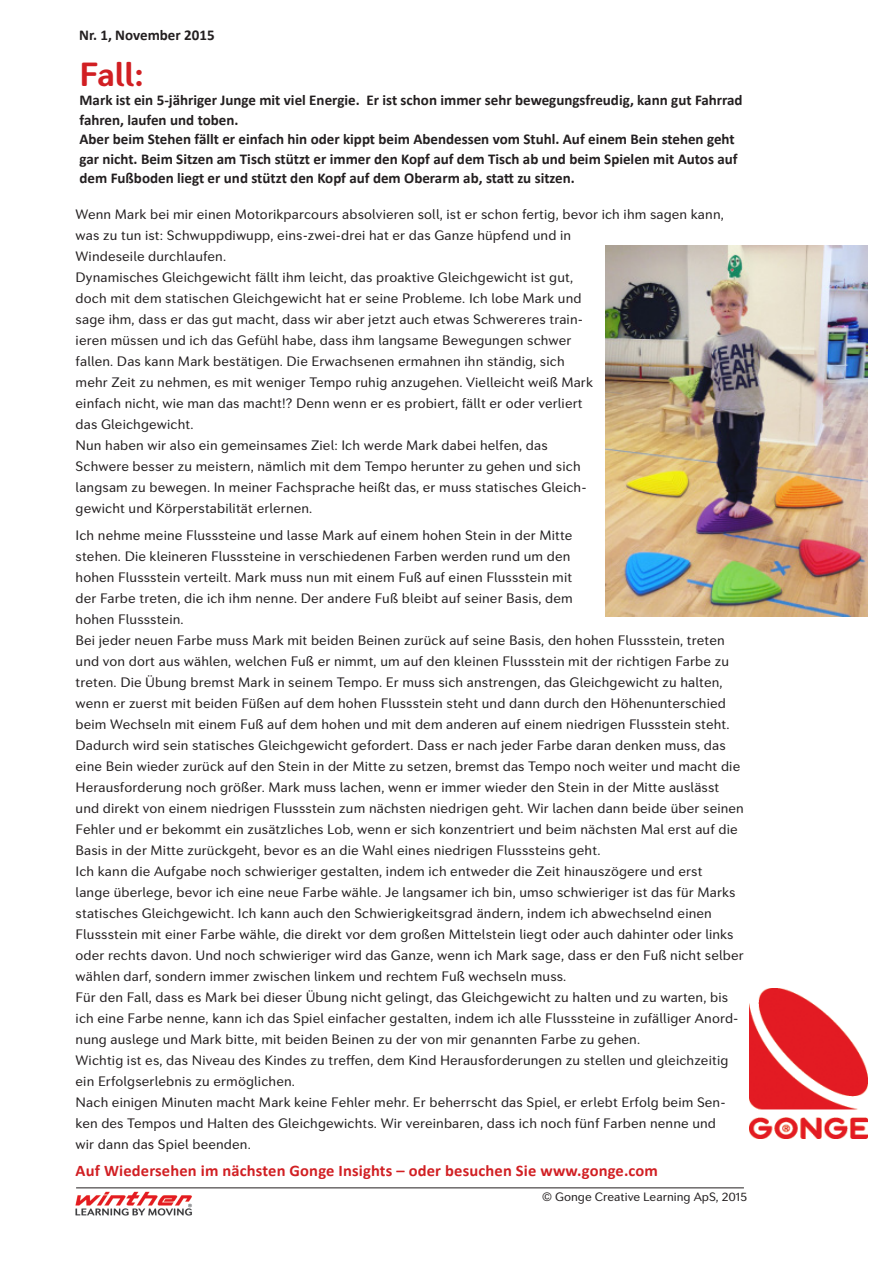
<style>
.page{position:relative;width:893px;height:1263px;background:#fff}
.page>*{position:absolute;margin:0;border:0;box-sizing:border-box;transform-origin:0 0}
.t1{font:700 33px "Seconda Soft";color:#d11f23}
.t2{font:700 16.2px "Calibri";letter-spacing:.01em;color:#d11f23}
.t3{font:700 15px/19.5px "Calibri";color:#231f20}
.t4{font:13.5px/21px "Seconda Soft";letter-spacing:.01em;color:#231f20}
.t5{font:12px "Seconda Soft";color:#231f20}
</style>
<div class="page">
<img style="left:606px;top:245px;width:261px;height:371px">
<img style="left:75px;top:1188px;width:121px;height:28px">
<img style="left:750px;top:988px;width:118px;height:150px">
<hr style="left:76px;top:1187px;width:668px;height:1px;background:#231f20">
<p class="t3" style="left:79px;top:25px;width:137px">Nr. 1, November 2015</p>
<p class="t1" style="left:80px;top:54px;width:66px">Fall:</p>
<p class="t3" style="left:80px;top:90px;width:665px">Mark ist ein 5-jähriger Junge mit viel Energie. Er ist schon immer sehr bewegungsfreudig, kann gut Fahrrad fahren, laufen und toben.</p>
<p class="t3" style="left:80px;top:129px;width:660px">Aber beim Stehen fällt er einfach hin oder kippt beim Abendessen vom Stuhl. Auf einem Bein stehen geht gar nicht. Beim Sitzen am Tisch stützt er immer den Kopf auf dem Tisch ab und beim Spielen mit Autos auf dem Fußboden liegt er und stützt den Kopf auf dem Oberarm ab, statt zu sitzen.</p>
<p class="t4" style="left:76px;top:204px;width:650px">Wenn Mark bei mir einen Motorikparcours absolvieren soll, ist er schon fertig, bevor ich ihm sagen kann, was zu tun ist: Schwuppdiwupp, eins-zwei-drei hat er das Ganze hüpfend und in<br>Windeseile durchlaufen.</p>
<p class="t4" style="left:76px;top:267px;width:519px">Dynamisches Gleichgewicht fällt ihm leicht, das proaktive Gleichgewicht ist gut, doch mit dem statischen Gleichgewicht hat er seine Probleme. Ich lobe Mark und sage ihm, dass er das gut macht, dass wir aber jetzt auch etwas Schwereres train&shy;ieren müssen und ich das Gefühl habe, dass ihm langsame Bewegungen schwer fallen. Das kann Mark bestätigen. Die Erwachsenen ermahnen ihn ständig, sich mehr Zeit zu nehmen, es mit weniger Tempo ruhig anzugehen. Vielleicht weiß Mark einfach nicht, wie man das macht!? Denn wenn er es probiert, fällt er oder verliert das Gleichgewicht.</p>
<p class="t4" style="left:76px;top:435px;width:513px">Nun haben wir also ein gemeinsames Ziel: Ich werde Mark dabei helfen, das Schwere besser zu meistern, nämlich mit dem Tempo herunter zu gehen und sich langsam zu bewegen. In meiner Fachsprache heißt das, er muss statisches Gleich&shy;gewicht und Körperstabilität erlernen.</p>
<p class="t4" style="left:76px;top:525px;width:499px">Ich nehme meine Flusssteine und lasse Mark auf einem hohen Stein in der Mitte stehen. Die kleineren Flusssteine in verschiedenen Farben werden rund um den hohen Flussstein verteilt. Mark muss nun mit einem Fuß auf einen Flussstein mit der Farbe treten, die ich ihm nenne. Der andere Fuß bleibt auf seiner Basis, dem hohen Flussstein.</p>
<p class="t4" style="left:76px;top:630px;width:670px">Bei jeder neuen Farbe muss Mark mit beiden Beinen zurück auf seine Basis, den hohen Flussstein, treten und von dort aus wählen, welchen Fuß er nimmt, um auf den kleinen Flussstein mit der richtigen Farbe zu treten. Die Übung bremst Mark in seinem Tempo. Er muss sich anstrengen, das Gleichgewicht zu halten, wenn er zuerst mit beiden Füßen auf dem hohen Flussstein steht und dann durch den Höhenunterschied beim Wechseln mit einem Fuß auf dem hohen und mit dem anderen auf einem niedrigen Flussstein steht.<br>Dadurch wird sein statisches Gleichgewicht gefordert. Dass er nach jeder Farbe daran denken muss, das eine Bein wieder zurück auf den Stein in der Mitte zu setzen, bremst das Tempo noch weiter und macht die Herausforderung noch größer. Mark muss lachen, wenn er immer wieder den Stein in der Mitte auslässt und direkt von einem niedrigen Flussstein zum nächsten niedrigen geht. Wir lachen dann beide über seinen Fehler und er bekommt ein zusätzliches Lob, wenn er sich konzentriert und beim nächsten Mal erst auf die Basis in der Mitte zurückgeht, bevor es an die Wahl eines niedrigen Flusssteins geht.</p>
<p class="t4" style="left:76px;top:861px;width:670px">Ich kann die Aufgabe noch schwieriger gestalten, indem ich entweder die Zeit hinauszögere und erst<br>lange überlege, bevor ich eine neue Farbe wähle. Je langsamer ich bin, umso schwieriger ist das für Marks statisches Gleichgewicht. Ich kann auch den Schwierigkeitsgrad ändern, indem ich abwechselnd einen Flussstein mit einer Farbe wähle, die direkt vor dem großen Mittelstein liegt oder auch dahinter oder links oder rechts davon. Und noch schwieriger wird das Ganze, wenn ich Mark sage, dass er den Fuß nicht selber wählen darf, sondern immer zwischen linkem und rechtem Fuß wechseln muss.</p>
<p class="t4" style="left:76px;top:987px;width:664px">Für den Fall, dass es Mark bei dieser Übung nicht gelingt, das Gleichgewicht zu halten und zu warten, bis ich eine Farbe nenne, kann ich das Spiel einfacher gestalten, indem ich alle Flusssteine in zufälliger Anord&shy;nung auslege und Mark bitte, mit beiden Beinen zu der von mir genannten Farbe zu gehen.</p>
<p class="t4" style="left:76px;top:1050px;width:654px">Wichtig ist es, das Niveau des Kindes zu treffen, dem Kind Herausforderungen zu stellen und gleichzeitig ein Erfolgserlebnis zu ermöglichen.</p>
<p class="t4" style="left:76px;top:1092px;width:652px">Nach einigen Minuten macht Mark keine Fehler mehr. Er beherrscht das Spiel, er erlebt Erfolg beim Sen&shy;ken des Tempos und Halten des Gleichgewichts. Wir vereinbaren, dass ich noch fünf Farben nenne und wir dann das Spiel beenden.</p>
<p class="t2" style="left:76px;top:1160px;width:584px">Auf Wiedersehen im nächsten Gonge Insights – oder besuchen Sie www.gonge.com</p>
<p class="t5" style="left:542px;top:1189px;width:206px">© Gonge Creative Learning ApS, 2015</p>
</div>
